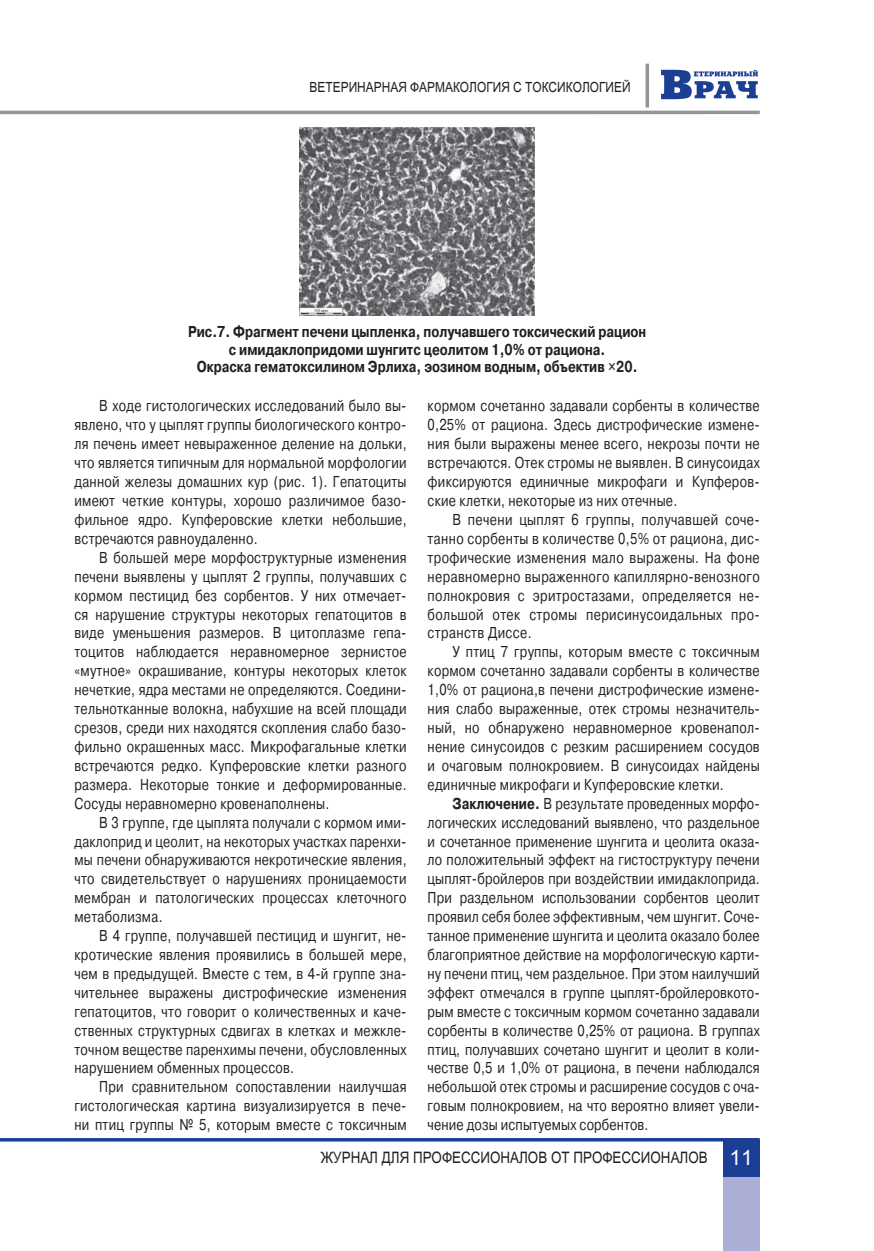
<style>
.page{position:relative;width:874px;height:1251px;background:#fff}
.page>*{position:absolute;margin:0;border:0;box-sizing:border-box;transform-origin:0 0}
.t1{font:15.75px/18.9px "Pragmatica";letter-spacing:.02em;color:#231f20;text-align:justify;scale:.8 1}
.t2{font:700 15.75px/17.5px "Pragmatica";color:#231f20;text-align:center;scale:.8 1}
.t3{font:15.75px "Arial T Cyr";color:#231f20;scale:.85 1}
.t4{font:14px "Arial T Cyr";color:#231f20;scale:.85 1}
.s1{font-weight:700}
.s2{font-size:21px;color:#fff}
</style>
<div class="page">
<hr style="left:0;top:111px;width:759px;height:3px;background:#939598">
<hr style="left:645px;top:64px;width:3px;height:43px;background:#939598">
<svg style="left:0;top:1138px;width:759px;height:3px;background:#1e4195"></svg>
<div style="left:722px;top:1139px;width:37px;height:111px;background:#acafd5"></div>
<div style="left:722px;top:1139px;width:37px;height:37px;background:#1b3f94"></div>
<svg style="left:661px;top:70px;width:96px;height:29px"></svg>
<img style="left:300px;top:127px;width:234px;height:189px">
<p class="t4" style="left:309px;top:79px;width:379px">ВЕТЕРИНАРНАЯ ФАРМАКОЛОГИЯ С ТОКСИКОЛОГИЕЙ</p>
<p class="t2" style="left:188px;top:323px;width:574px">Рис.7. Фрагмент печени цыпленка, получавшего токсический рацион с имидаклопридоми шунгитс цеолитом 1,0% от рациона.<br>Окраска гематоксилином Эрлиха, эозином водным, объектив ×20.</p>
<p class="t1" style="left:74px;top:397px;width:416px;text-indent:25px">В ходе гистологических исследований было вы&shy;явлено, что у цыплят группы биологического контро&shy;ля печень имеет невыраженное деление на дольки, что является типичным для нормальной морфологии данной железы домашних кур (рис. 1). Гепатоциты имеют четкие контуры, хорошо различимое базо&shy;фильное ядро. Купферовские клетки небольшие, встречаются равноудаленно.</p>
<p class="t1" style="left:74px;top:548px;width:416px;text-indent:25px">В большей мере морфоструктурные изменения печени выявлены у цыплят 2 группы, получавших с кормом пестицид без сорбентов. У них отмечает&shy;ся нарушение структуры некоторых гепатоцитов в виде уменьшения размеров. В цитоплазме гепа&shy;тоцитов наблюдается неравномерное зернистое «мутное» окрашивание, контуры некоторых клеток нечеткие, ядра местами не определяются. Соедини&shy;тельнотканные волокна, набухшие на всей площади срезов, среди них находятся скопления слабо базо&shy;фильно окрашенных масс. Микрофагальные клетки встречаются редко. Купферовские клетки разного размера. Некоторые тонкие и деформированные.<br>Сосуды неравномерно кровенаполнены.</p>
<p class="t1" style="left:74px;top:812px;width:416px;text-indent:25px">В 3 группе, где цыплята получали с кормом ими&shy;даклоприд и цеолит, на некоторых участках паренхи&shy;мы печени обнаруживаются некротические явления, что свидетельствует о нарушениях проницаемости мембран и патологических процессах клеточного метаболизма.</p>
<p class="t1" style="left:74px;top:926px;width:416px;text-indent:25px">В 4 группе, получавшей пестицид и шунгит, не&shy;кротические явления проявились в большей мере, чем в предыдущей. Вместе с тем, в 4-й группе зна&shy;чительнее выражены дистрофические изменения гепатоцитов, что говорит о количественных и каче&shy;ственных структурных сдвигах в клетках и межкле&shy;точном веществе паренхимы печени, обусловленных нарушением обменных процессов.</p>
<p class="t1" style="left:74px;top:1077px;width:416px;text-indent:25px">При сравнительном сопоставлении наилучшая гистологическая картина визуализируется в пече&shy;ни птиц группы № 5, которым вместе с токсичным</p>
<p class="t1" style="left:427px;top:397px;width:416px">кормом сочетанно задавали сорбенты в количестве 0,25% от рациона. Здесь дистрофические измене&shy;ния были выражены менее всего, некрозы почти не встречаются. Отек стромы не выявлен. В синусоидах фиксируются единичные микрофаги и Купферов&shy;ские клетки, некоторые из них отечные.</p>
<p class="t1" style="left:427px;top:510px;width:416px;text-indent:25px">В печени цыплят 6 группы, получавшей соче&shy;танно сорбенты в количестве 0,5% от рациона, дис&shy;трофические изменения мало выражены. На фоне неравномерно выраженного капиллярно-венозного полнокровия с эритростазами, определяется не&shy;большой отек стромы перисинусоидальных про&shy;странств Диссе.</p>
<p class="t1" style="left:427px;top:642px;width:416px;text-indent:25px">У птиц 7 группы, которым вместе с токсичным кормом сочетанно задавали сорбенты в количестве 1,0% от рациона,в печени дистрофические измене&shy;ния слабо выраженные, отек стромы незначитель&shy;ный, но обнаружено неравномерное кровенапол&shy;нение синусоидов с резким расширением сосудов и очаговым полнокровием. В синусоидах найдены единичные микрофаги и Купферовские клетки.</p>
<p class="t1" style="left:427px;top:794px;width:416px;text-indent:25px"><span class="s1">Заключение.</span> В результате проведенных морфо&shy;логических исследований выявлено, что раздельное и сочетанное применение шунгита и цеолита оказа&shy;ло положительный эффект на гистоструктуру печени цыплят-бройлеров при воздействии имидаклоприда.<br>При раздельном использовании сорбентов цеолит проявил себя более эффективным, чем шунгит. Соче&shy;танное применение шунгита и цеолита оказало более благоприятное действие на морфологическую карти&shy;ну печени птиц, чем раздельное. При этом наилучший эффект отмечался в группе цыплят-бройлеровкото&shy;рым вместе с токсичным кормом сочетанно задавали сорбенты в количестве 0,25% от рациона. В группах птиц, получавших сочетано шунгит и цеолит в коли&shy;честве 0,5 и 1,0% от рациона, в печени наблюдался небольшой отек стромы и расширение сосудов с оча&shy;говым полнокровием, на что вероятно влияет увели&shy;чение дозы испытуемых сорбентов.</p>
<p class="t3" style="left:321px;top:1148px;width:509px">ЖУРНАЛ ДЛЯ ПРОФЕССИОНАЛОВ ОТ ПРОФЕССИОНАЛОВ <span class="s2">11</span></p>
</div>
